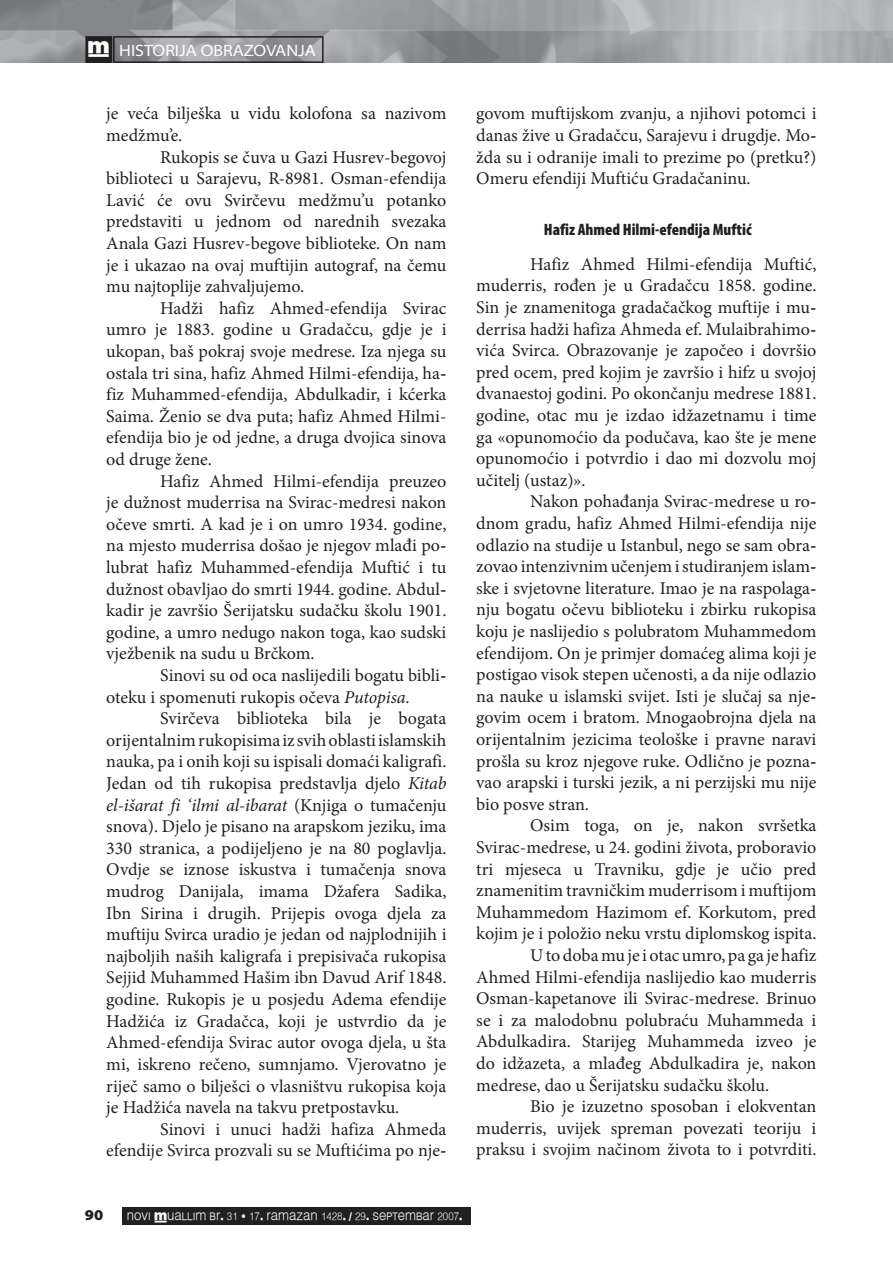
<style>
.page{position:relative;width:893px;height:1263px;background:#fff}
.page>*{position:absolute;margin:0;border:0;box-sizing:border-box;transform-origin:0 0}
.t1{font:18px/21.6px "Minion Pro";color:#231f20;text-align:justify}
.t2{font:900 condensed 16.5px "Myriad Pro";color:#231f20}
.t3{font:semi-expanded 16.5px "Myriad Pro";color:#fff}
.t4{font:900 semi-expanded 15px "Myriad Pro";color:#231f20}
.t5{font:10.8px "Muallim";color:#f9f9f9;scale:.91 1}
.s1{font-family:"Muallim";font-stretch:normal}
.s2{font-style:italic}
</style>
<div class="page">
<img style="left:0;top:0;width:893px;height:62px">
<div style="left:86px;top:37px;width:25px;height:25px;background:#231f20"></div>
<div style="left:85px;top:36px;width:27px;height:27px;border:2px solid #231f20"></div>
<div style="left:113px;top:36px;width:211px;height:27px;border:2px solid #231f20"></div>
<div style="left:122px;top:1206px;width:349px;height:18px;background:#231f20"></div>
<p class="t3" style="left:88px;top:41px;width:230px"><span class="s1">†</span> HISTORIJA OBRAZOVANJA</p>
<p class="t1" style="left:106px;top:103px;width:342px">je veća bilješka u vidu kolofona sa nazivom medžmu’e.</p>
<p class="t1" style="left:106px;top:146px;width:342px;text-indent:54px">Rukopis se čuva u Gazi Husrev-begovoj biblioteci u Sarajevu, R-8981. Osman-efendija Lavić će ovu Svirčevu medžmu’u potanko predstaviti u jednom od narednih svezaka Anala Gazi Husrev-begove biblioteke. On nam je i ukazao na ovaj muftijin autograf, na čemu mu najtoplije zahvaljujemo.</p>
<p class="t1" style="left:106px;top:297px;width:342px;text-indent:54px">Hadži hafiz Ahmed-efendija Svirac umro je 1883. godine u Gradačcu, gdje je i ukopan, baš pokraj svoje medrese. Iza njega su ostala tri sina, hafiz Ahmed Hilmi-efendija, haf fiz Muhammed-efendija, Abdulkadir, i kćerka Saima. Ženio se dva puta; hafiz Ahmed Hilmi&shy;efendija bio je od jedne, a druga dvojica sinova od druge žene.</p>
<p class="t1" style="left:106px;top:470px;width:342px;text-indent:54px">Hafiz Ahmed Hilmi-efendija preuzeo je dužnost muderrisa na Svirac-medresi nakon očeve smrti. A kad je i on umro 1934. godine, na mjesto muderrisa došao je njegov mlađi pol lubrat hafiz Muhammed-efendija Muftić i tu dužnost obavljao do smrti 1944. godine. Abdulk kadir je završio Šerijatsku sudačku školu 1901. godine, a umro nedugo nakon toga, kao sudski vježbenik na sudu u Brčkom.</p>
<p class="t1" style="left:106px;top:665px;width:340px;text-indent:54px">Sinovi su od oca naslijedili bogatu biblio oteku i spomenuti rukopis očeva <span class="s2">Putopisa</span>.</p>
<p class="t1" style="left:106px;top:708px;width:342px;text-indent:54px">Svirčeva biblioteka bila je bogata orijentalnim rukopisima iz svih oblasti islamskih nauka, pa i onih koji su ispisali domaći kaligrafi.<br>Jedan od tih rukopisa predstavlja djelo <span class="s2">Kitab el-išarat fi ‘ilmi al-ibarat</span> (Knjiga o tumačenju snova). Djelo je pisano na arapskom jeziku, ima 330 stranica, a podijeljeno je na 80 poglavlja.<br>Ovdje se iznose iskustva i tumačenja snova mudrog Danijala, imama Džafera Sadika, Ibn Sirina i drugih. Prijepis ovoga djela za muftiju Svirca uradio je jedan od najplodnijih i najboljih naših kaligrafa i prepisivača rukopisa Sejjid Muhammed Hašim ibn Davud Arif 1848. godine. Rukopis je u posjedu Adema efendije Hadžića iz Gradačca, koji je ustvrdio da je Ahmed-efendija Svirac autor ovoga djela, u šta mi, iskreno rečeno, sumnjamo. Vjerovatno je riječ samo o bilješci o vlasništvu rukopisa koja je Hadžića navela na takvu pretpostavku.</p>
<p class="t1" style="left:106px;top:1118px;width:342px;text-align:right">Sinovi i unuci hadži hafiza Ahmeda efendije Svirca prozvali su se Muftićima po njeg</p>
<p class="t1" style="left:476px;top:103px;width:342px">govom muftijskom zvanju, a njihovi potomci i danas žive u Gradačcu, Sarajevu i drugdje. Mož žda su i odranije imali to prezime po (pretku?)<br>Omeru efendiji Muftiću Gradačaninu.</p>
<p class="t2" style="left:544px;top:221px;width:209px">Hafiz Ahmed Hilmi-efendija Muftić</p>
<p class="t1" style="left:476px;top:253px;width:342px;text-indent:54px">Hafiz Ahmed Hilmi-efendija Muftić, muderris, rođen je u Gradačcu 1858. godine.<br>Sin je znamenitoga gradačačkog muftije i mud derrisa hadži hafiza Ahmeda ef. Mulaibrahimov vića Svirca. Obrazovanje je započeo i dovršio pred ocem, pred kojim je završio i hifz u svojoj dvanaestoj godini. Po okončanju medrese 1881. godine, otac mu je izdao idžazetnamu i time ga «opunomoćio da podučava, kao šte je mene opunomoćio i potvrdio i dao mi dozvolu moj učitelj (ustaz)».</p>
<p class="t1" style="left:476px;top:491px;width:342px;text-indent:54px">Nakon pohađanja Svirac-medrese u rod dnom gradu, hafiz Ahmed Hilmi-efendija nije odlazio na studije u Istanbul, nego se sam obraz zovao intenzivnim učenjem i studiranjem islams ske i svjetovne literature. Imao je na raspolagan nju bogatu očevu biblioteku i zbirku rukopisa koju je naslijedio s polubratom Muhammedom efendijom. On je primjer domaćeg alima koji je postigao visok stepen učenosti, a da nije odlazio na nauke u islamski svijet. Isti je slučaj sa njeg govim ocem i bratom. Mnogaobrojna djela na orijentalnim jezicima teološke i pravne naravi prošla su kroz njegove ruke. Odlično je poznav vao arapski i turski jezik, a ni perzijski mu nije bio posve stran.</p>
<p class="t1" style="left:530px;top:815px;width:288px">Osim toga, on je, nakon svršetka</p>
<p class="t1" style="left:476px;top:836px;width:342px">Svirac-medrese, u 24. godini života, proboravio</p>
<p class="t1" style="left:476px;top:858px;width:342px">tri mjeseca u Travniku, gdje je učio pred</p>
<p class="t1" style="left:476px;top:880px;width:342px">znamenitim travničkim muderrisom i muftijom</p>
<p class="t1" style="left:476px;top:901px;width:342px">Muhammedom Hazimom ef. Korkutom, pred</p>
<p class="t1" style="left:476px;top:923px;width:342px">kojim je i položio neku vrstu diplomskog ispita.</p>
<p class="t1" style="left:530px;top:944px;width:288px">U to doba mu je i otac umro, pa ga je hafiz</p>
<p class="t1" style="left:476px;top:966px;width:342px">Ahmed Hilmi-efendija naslijedio kao muderris</p>
<p class="t1" style="left:476px;top:988px;width:342px">Osman-kapetanove ili Svirac-medrese. Brinuo</p>
<p class="t1" style="left:476px;top:1009px;width:342px">se i za malodobnu polubraću Muhammeda i</p>
<p class="t1" style="left:476px;top:1031px;width:342px">Abdulkadira. Starijeg Muhammeda izveo je</p>
<p class="t1" style="left:476px;top:1052px;width:342px">do idžazeta, a mlađeg Abdulkadira je, nakon</p>
<p class="t1" style="left:476px;top:1074px;width:294px">medrese, dao u Šerijatsku sudačku školu.</p>
<p class="t1" style="left:530px;top:1096px;width:288px">Bio je izuzetno sposoban i elokventan</p>
<p class="t1" style="left:476px;top:1117px;width:342px">muderris, uvijek spreman povezati teoriju i</p>
<p class="t1" style="left:476px;top:1139px;width:342px">praksu i svojim načinom života to i potvrditi.</p>
<p class="t4" style="left:85px;top:1207px;width:20px">90</p>
<p class="t5" style="left:127px;top:1209px;width:370px">NOVI †UALLIM BR. 31 • 17. RAMAZAN 1428. / 29. SEPTEMBAR 2007.</p>
</div>
